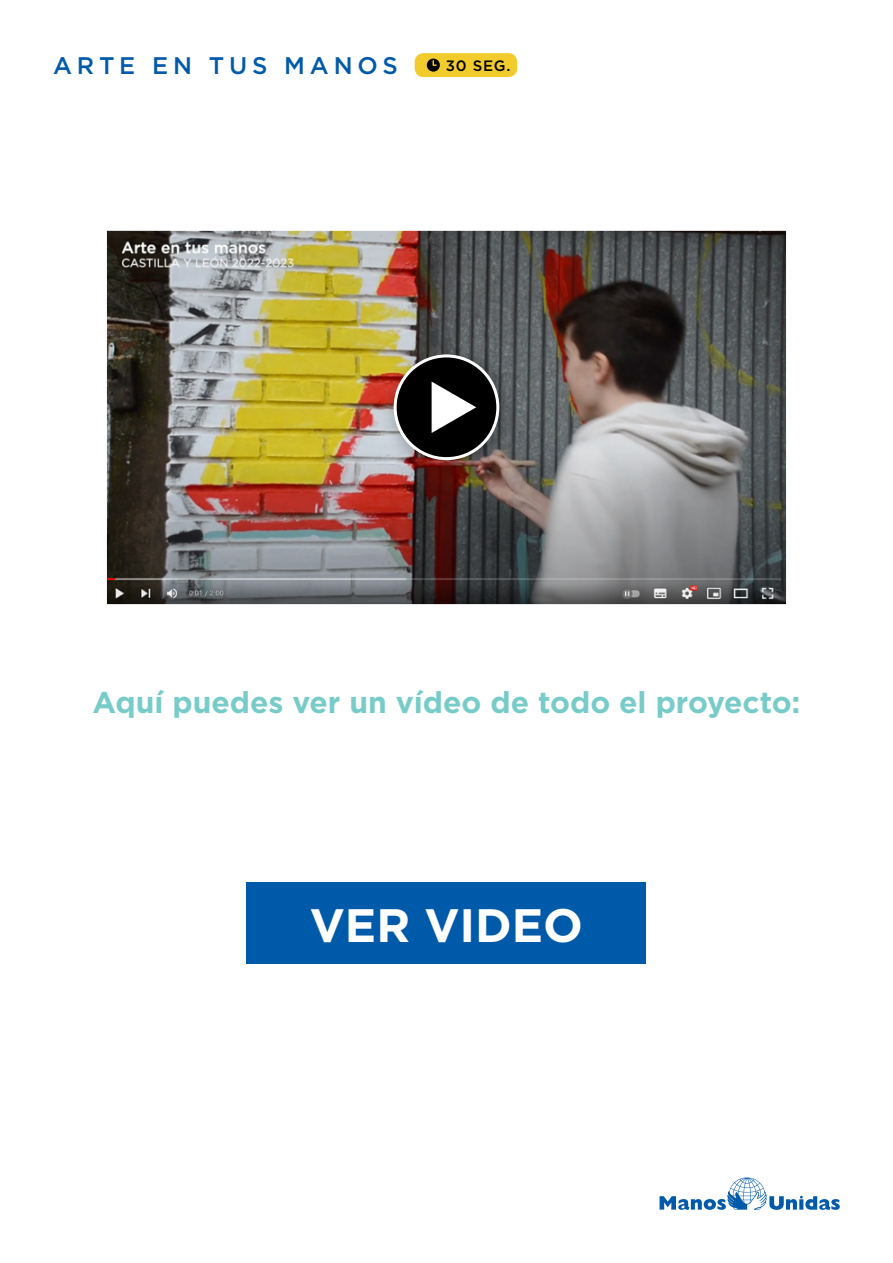
<style>
.page{position:relative;width:893px;height:1263px;background:#fff}
.page>*{position:absolute;margin:0;border:0;box-sizing:border-box;transform-origin:0 0}
.t1{font:700 46.8px "Gotham";color:#fff}
.t2{font:700 30px "Gotham";color:#77ccc9}
.t3{font:500 24px "Gotham";letter-spacing:.2em;color:#005aaa}
.t4{font:500 15px "Gotham";color:#000}
</style>
<div class="page">
<div style="left:247px;top:882px;width:399px;height:82px;background:#005aaa"></div>
<img style="left:108px;top:231px;width:677px;height:372px">
<div style="left:380px;top:340px;width:142px;height:142px;background:#000;opacity:.35"></div>
<div style="left:395px;top:356px;width:103px;height:103px;background:#000;border-radius:50%"></div>
<div style="left:394px;top:354px;width:105px;height:106px;border:3px solid #fff;border-radius:50%"></div>
<svg style="left:432px;top:382px;width:44px;height:51px"></svg>
<svg style="left:659px;top:1177px;width:181px;height:33px"></svg>
<div style="left:415px;top:53px;width:102px;height:24px;background:#f2cb2d;border-radius:9px"></div>
<div style="left:427px;top:59px;width:13px;height:13px;background:#000;border-radius:50%"></div>
<svg style="left:432px;top:59px;width:6px;height:7px"></svg>
<p class="t3" style="left:53px;top:50px;width:346px">ARTE EN TUS MANOS</p>
<p class="t4" style="left:446px;top:56px;width:66px">30 SEG.</p>
<p class="t2" style="left:92px;top:682px;width:709px">Aquí puedes ver un vídeo de todo el proyecto:</p>
<h1 class="t1" style="left:310px;top:894px;width:275px">VER VIDEO</h1>
</div>
